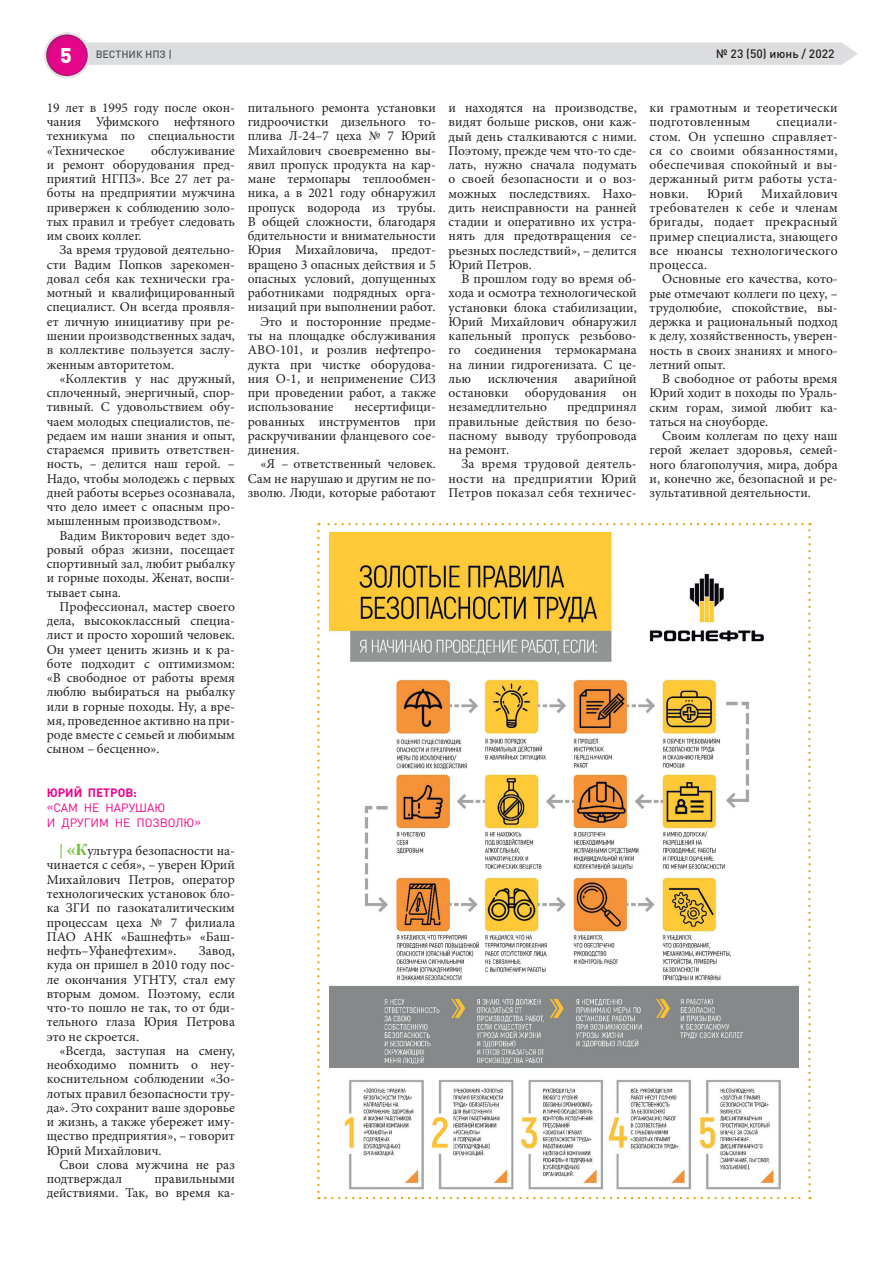
<style>
.page{position:relative;width:893px;height:1263px;background:#fff}
.page>*{position:absolute;margin:0;border:0;box-sizing:border-box;transform-origin:0 0}
.t1{font:13.5px/14.2px "Minion Pro";color:#231f20;text-align:justify}
.t2{font:13.5px/14.2px "Minion Pro";letter-spacing:.02em;color:#231f20}
.t3{font:12px/15px "DIN Pro";color:#ed028c}
.t4{font:500 12px "DIN Pro";color:#231f20}
.t5{font:700 12px "DIN Pro";color:#ed028c}
.t6{font:500 10.5px "DIN Pro";color:#545557}
.s1{font-weight:900;font-size:21px;color:#fff}
.s2{font-family:"Times New Roman";font-weight:700;font-size:16.5px;color:#76c043}
</style>
<div class="page">
<svg style="left:44px;top:32px;width:814px;height:46px"></svg>
<svg style="left:317px;top:523px;width:494px;height:676px"></svg>
<p class="t6" style="left:60px;top:47px;width:114px"><span class="s1">5</span> ВЕСТНИК НПЗ |</p>
<p class="t4" style="left:716px;top:45px;width:120px">№ 23 (50) июнь / 2022</p>
<p class="t1" style="left:47px;top:100px;width:190px">19 лет в 1995 году после окон&shy;чания Уфимского нефтяного техникума по специальности «Техническое</p>
<p class="t1" style="left:47px;top:143px;width:190px;text-indent:104px">обслуживание и ремонт оборудования пред&shy;приятий НГПЗ». Все 27 лет ра&shy;боты на предприятии мужчина привержен к соблюдению золо&shy;тых правил и требует следовать им своих коллег.</p>
<p class="t1" style="left:47px;top:243px;width:190px;text-indent:13px">За время трудовой деятельно&shy;сти Вадим Попков зарекомен&shy;довал себя как технически гра&shy;мотный и квалифицированный специалист. Он всегда проявля&shy;ет личную инициативу при ре&shy;шении производственных задач, в коллективе пользуется заслу&shy;женным авторитетом.</p>
<p class="t1" style="left:47px;top:371px;width:190px;text-indent:13px">«Коллектив у нас дружный, сплоченный, энергичный, спор&shy;тивный. С удовольствием обу&shy;чаем молодых специалистов, пе&shy;редаем им наши знания и опыт, стараемся привить ответствен&shy;ность, – делится наш герой. – Надо, чтобы молодежь с первых дней работы всерьез осознавала, что дело имеет с опасным про&shy;мышленным производством».</p>
<p class="t1" style="left:47px;top:528px;width:190px;text-indent:13px">Вадим Викторович ведет здо&shy;ровый образ жизни, посещает спортивный зал, любит рыбалку и горные походы. Женат, воспи&shy;тывает сына.</p>
<p class="t1" style="left:47px;top:599px;width:190px;text-indent:13px">Профессионал, мастер свое го дела, высококлассный специа&shy;лист и просто хороший человек.<br>Он умеет ценить жизнь и к ра&shy;боте подходит с оптимизмом: «В свободное от работы время люблю выбираться на рыбалку или в горные походы. Ну, а вре&shy;мя, проведенное активно на при&shy;роде вместе с семьей и любимым сыном – бесценно».</p>
<p class="t5" style="left:47px;top:784px;width:92px">ЮРИЙ ПЕТРОВ:</p>
<p class="t3" style="left:47px;top:799px;width:156px">«САМ НЕ НАРУШАЮ<br>И ДРУГИМ НЕ ПОЗВОЛЮ»</p>
<p class="t1" style="left:47px;top:844px;width:190px;text-indent:13px"><span class="s2">| «К</span>ультура безопасности на&shy;чинается с себя», – уверен Юрий Михайлович Петров, оператор технологических установок бло&shy;ка ЗГИ по газокаталитическим процессам цеха № 7 филиала ПАО АНК «Башнефть» «Баш&shy;нефть–Уфа нефтехим».</p>
<p class="t1" style="left:47px;top:944px;width:190px;text-indent:152px">Завод, куда он пришел в 2010 году пос&shy;ле окончания УГНТУ, стал ему вторым домом. Поэтому, если что-то пошло не так, то от бди&shy;тельного глаза Юрия Петрова это не скроется.</p>
<p class="t1" style="left:47px;top:1043px;width:190px;text-indent:13px">«Всегда, заступая на смену, необходимо помнить о неу&shy;коснительном соблюдении «Зо&shy;лотых правил безопасности тру&shy;да». Это сохранит ваше здоровье и жизнь, а также убережет иму&shy;щество предприятия», – говорит Юрий Михайлович.</p>
<p class="t1" style="left:47px;top:1157px;width:190px;text-indent:13px">Свои слова мужчина не раз подтверждал</p>
<p class="t1" style="left:47px;top:1172px;width:190px;text-align:right">правильными<br>действиями. Так, во время ка-</p>
<p class="t1" style="left:248px;top:100px;width:190px">питального ремонта установки</p>
<p class="t1" style="left:248px;top:115px;width:190px">гидроочистки дизельного то-</p>
<p class="t1" style="left:248px;top:129px;width:190px">плива Л-24–7 цеха № 7 Юрий</p>
<p class="t1" style="left:248px;top:143px;width:190px">Михайлович своевременно вы-</p>
<p class="t1" style="left:248px;top:158px;width:190px">явил пропуск продукта на кар-</p>
<p class="t1" style="left:248px;top:172px;width:190px">мане термопары теплообмен-</p>
<p class="t1" style="left:248px;top:186px;width:190px">ника, а в 2021 году обнаружил</p>
<p class="t1" style="left:248px;top:200px;width:190px">пропуск водорода из трубы.</p>
<p class="t1" style="left:248px;top:215px;width:190px">В общей сложности, благодаря</p>
<p class="t1" style="left:248px;top:229px;width:190px">бдительности и внимательности</p>
<p class="t1" style="left:248px;top:243px;width:190px">Юрия Михайловича, предот-</p>
<p class="t1" style="left:248px;top:257px;width:190px">вращено 3 опасных действия и 5</p>
<p class="t1" style="left:248px;top:272px;width:190px">опасных условий, допущенных</p>
<p class="t1" style="left:248px;top:286px;width:190px">работниками подрядных орга-</p>
<p class="t1" style="left:248px;top:300px;width:189px">низаций при выполнении работ.</p>
<p class="t1" style="left:260px;top:314px;width:177px">Это и посторонние предме-</p>
<p class="t1" style="left:248px;top:329px;width:190px">ты на площадке обслуживания</p>
<p class="t1" style="left:248px;top:343px;width:190px">АВО-101, и розлив нефтепро-</p>
<p class="t1" style="left:248px;top:357px;width:190px">дукта при чистке оборудова-</p>
<p class="t1" style="left:248px;top:371px;width:190px">ния О-1, и неприменение СИЗ</p>
<p class="t1" style="left:248px;top:386px;width:190px">при проведении работ, а также</p>
<p class="t1" style="left:248px;top:400px;width:87px">использование</p>
<p class="t1" style="left:248px;top:400px;width:190px;text-indent:107px">несертифици&shy;рованных инструментов при раскручивании фланцевого сое&shy;динения.</p>
<p class="t1" style="left:248px;top:457px;width:190px;text-indent:13px">«Я – ответственный человек.<br>Сам не нарушаю и другим не по&shy;зволю. Люди, которые работают</p>
<p class="t1" style="left:449px;top:101px;width:190px">и находятся на производстве, видят больше рисков, они каж&shy;дый день сталкиваются с ними.<br>Поэтому, прежде чем что-то сде&shy;лать, нужно сначала подумать о своей безопасности и о воз&shy;можных последствиях. Нахо&shy;дить неисправности на ранней стадии и оперативно их устра&shy;нять для предотвращения се&shy;рьезных последствий», – делится Юрий Петров.</p>
<p class="t1" style="left:449px;top:272px;width:190px;text-indent:13px">В прошлом году во время об&shy;хода и осмотра технологической установки блока стабилизации, Юрий Михайлович обнаружил капельный пропуск резьбово&shy;го соединения термокармана на линии гидрогенизата. С це&shy;лью исключения аварийной остановки оборудования он незамедлительно</p>
<p class="t1" style="left:449px;top:400px;width:190px;text-indent:118px">предпринял правильные действия по безо&shy;пас но му выводу трубопровода на ремонт.</p>
<p class="t1" style="left:449px;top:457px;width:190px;text-indent:13px">За время трудовой деятель&shy;ности на предприятии Юрий Петров показал себя техничес-</p>
<p class="t2" style="left:649px;top:101px;width:190px">ки грамотным и тео ре ти чес ки подготовленным</p>
<p class="t1" style="left:649px;top:115px;width:190px;text-indent:127px">специали&shy;стом. Он успешно справляет&shy;ся со своими обязанностями, обеспечивая спокойный и вы&shy;держанный ритм работы уста&shy;новки.</p>
<p class="t1" style="left:707px;top:186px;width:37px">Юрий</p>
<p class="t1" style="left:649px;top:186px;width:190px;text-indent:112px">Михайлович требователен к себе и членам бригады, подает прекрасный пример специалиста, знающего все нюансы технологического процесса.</p>
<p class="t1" style="left:649px;top:272px;width:190px;text-indent:13px">Основные его качества, кото&shy;рые отмечают коллеги по цеху, – трудолюбие, спокойствие, вы&shy;держка и рациональный подход к делу, хозяйственность, уверен&shy;ность в своих знаниях и много&shy;летний опыт.</p>
<p class="t1" style="left:649px;top:372px;width:190px;text-indent:13px">В свободное от работы время Юрий ходит в походы по Ураль&shy;ским горам, зимой любит ка&shy;таться на сноуборде.</p>
<p class="t1" style="left:649px;top:429px;width:190px;text-indent:13px">Своим коллегам по цеху наш герой желает здоровья, семей&shy;ного благополучия, мира, добра и, конечно же, безопасной и ре&shy;зультативной деятельности.</p>
</div>
